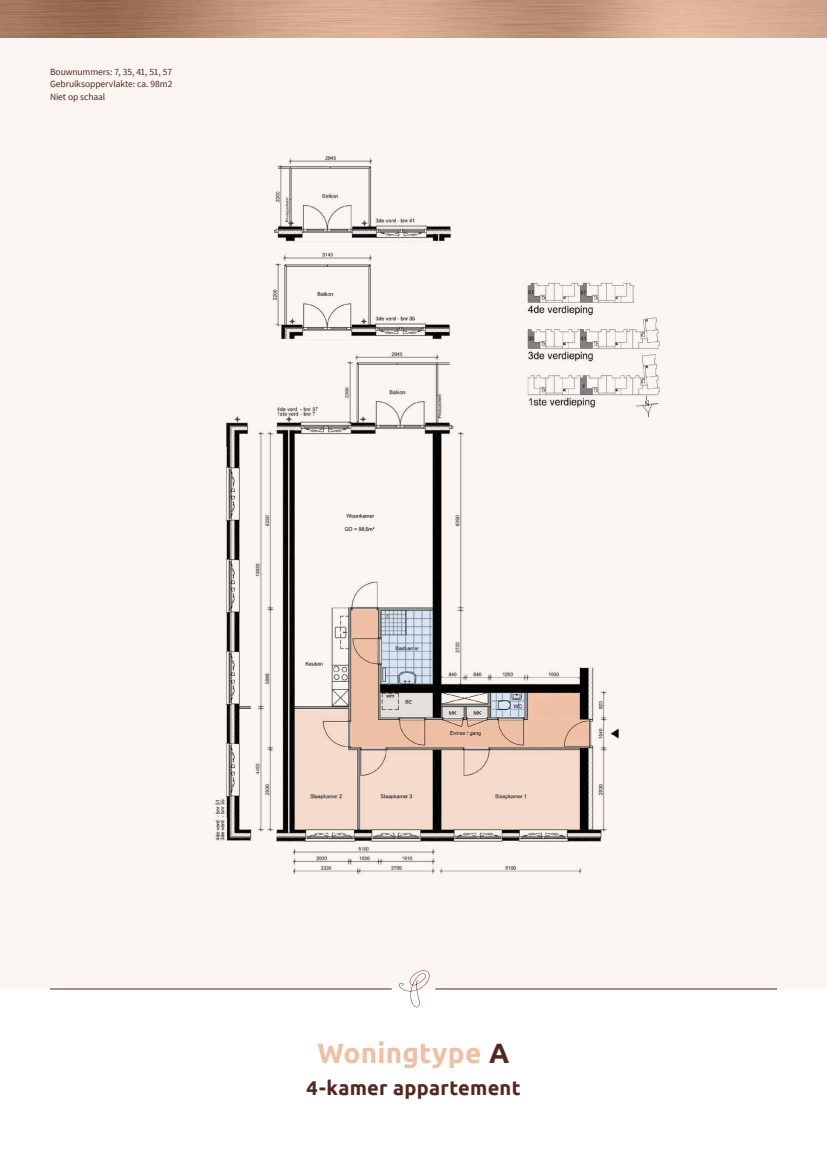
<style>
.page{position:relative;width:827px;height:1170px;background:#fff}
.page>*{position:absolute;margin:0;border:0;box-sizing:border-box;transform-origin:0 0}
.t1{font:700 28px "Ubuntu";letter-spacing:.01em;color:#eec0a6}
.t2{font:700 20px "Ubuntu";letter-spacing:.015em;color:#522720}
.t3{font:9.5px/12.5px "Source Sans Pro";letter-spacing:-.01em;color:#522720;text-align:justify}
.s1{color:#522720}
</style>
<div class="page">
<div style="left:0;top:36px;width:827px;height:952px;background:#fcf6f2"></div>
<img style="left:215px;top:156px;width:445px;height:718px">
<hr style="left:50px;top:988px;width:342px;height:1px;background:#522720">
<hr style="left:435px;top:988px;width:342px;height:1px;background:#522720">
<svg style="left:399px;top:970px;width:31px;height:37px"></svg>
<img style="left:0;top:0;width:827px;height:38px">
<p class="t3" style="left:50px;top:65px;width:124px">Bouwnummers: 7, 35, 41, 51, 57<br>Gebruiksoppervlakte: ca. 98m2<br>Niet op schaal</p>
<h1 class="t1" style="left:318px;top:1035px;width:193px">Woningtype <span class="s1">A</span></h1>
<h2 class="t2" style="left:306px;top:1076px;width:216px">4-kamer appartement</h2>
</div>
